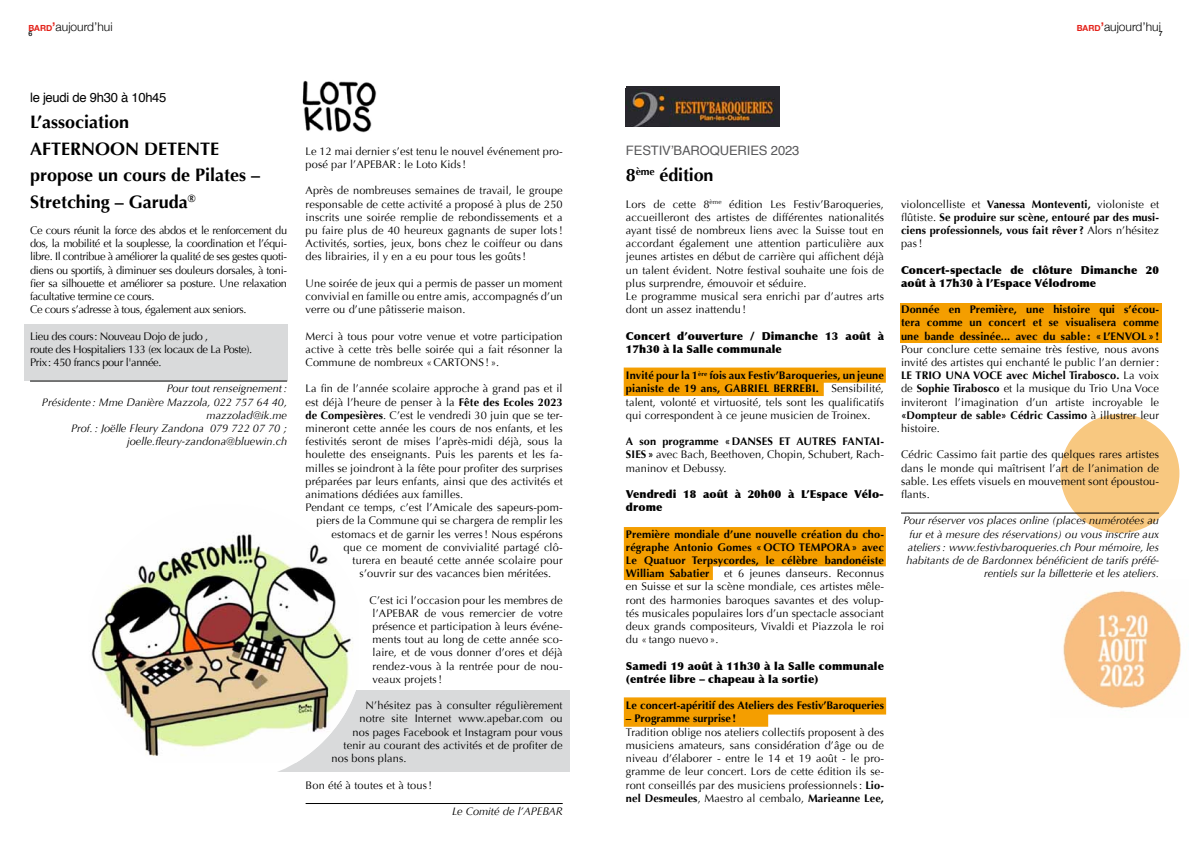
<style>
.page{position:relative;width:1191px;height:842px;background:#fff}
.page>*{position:absolute;margin:0;border:0;box-sizing:border-box;transform-origin:0 0}
.t1{font:700 18px/26.4px "Optima";color:#000}
.t2{font:13px "Helvetica";letter-spacing:-.01em;color:#58585a}
.t3{font:13px "Helvetica";letter-spacing:-.02em;color:#000}
.t4{font:300 12px "Helvetica Neue";color:#000}
.t5{font:11px/13.2px "Optima";letter-spacing:.01em;color:#000;text-align:justify}
.t6{font:700 11px/13.2px "Optima";letter-spacing:.01em;color:#000;text-align:justify}
.t7{font:11px/13.2px "Optima";letter-spacing:-.03em;color:#000}
.t8{font:italic 11px/13.2px "Optima";color:#000;text-align:right}
.t9{font:900 11px/13.2px "Optima";letter-spacing:.01em;color:#000}
.t10{font:500 7px "Helvetica Neue";color:#000}
.s1{font-weight:700;font-size:8.4px;color:#e32119}
.s2{font-weight:700;color:#e32119}
.s3{font-weight:700}
.s4{font-weight:400}
</style>
<div class="page">
<svg style="left:624px;top:368px;width:262px;height:29px;background:#f5ab24"></svg>
<svg style="left:624px;top:527px;width:262px;height:53px"></svg>
<svg style="left:624px;top:697px;width:262px;height:30px"></svg>
<img style="left:1063px;top:590px;width:118px;height:119px">
<div style="left:24px;top:324px;width:264px;height:57px;background:#d9dadb"></div>
<div style="left:225px;top:691px;width:345px;height:81px;background:#d9dadb"></div>
<div style="left:1060px;top:414px;width:119px;height:119px;background:#f8c880;border-radius:50%"></div>
<hr style="left:901px;top:513px;width:258px;height:1px;background:#000">
<hr style="left:306px;top:803px;width:257px;height:1px;background:#000">
<img style="left:626px;top:86px;width:154px;height:40px">
<img style="left:626px;top:88px;width:42px;height:38px">
<hr style="left:30px;top:381px;width:257px;height:1px;background:#000">
<div style="left:86px;top:504px;width:278px;height:278px;background:#fff;border-radius:50%"></div>
<img style="left:91px;top:534px;width:268px;height:229px">
<img style="left:302px;top:80px;width:75px;height:53px">
<div style="left:899px;top:303px;width:262px;height:40px;background:#f49e00"></div>
<p class="t4" style="left:28px;top:17px;width:86px"><span class="s1">BARD</span><span class="s2">’</span>aujourd’hui</p>
<p class="t4" style="left:1076px;top:17px;width:86px"><span class="s1">BARD</span><span class="s2">’</span>aujourd’hui</p>
<p class="t10" style="left:28px;top:28px;width:5px">6</p>
<p class="t10" style="left:1158px;top:28px;width:5px">7</p>
<p class="t3" style="left:30px;top:87px;width:138px">le jeudi de 9h30 à 10h45</p>
<h1 class="t1" style="left:30px;top:109px;width:232px">L’association<br>AFTERNOON DETENTE propose un cours de Pilates –<br>Stretching – Garuda<sup>®</sup></h1>
<p class="t7" style="left:30px;top:224px;width:259px">Ce cours réunit la force des abdos et le renforcement du dos, la mobilité et la souplesse, la coordination et l’équi&shy;libre. Il contribue à améliorer la qualité de ses gestes quoti&shy;diens ou sportifs, à diminuer ses douleurs dorsales, à toni&shy;fier sa silhouette et améliorer sa posture. Une relaxation facultative termine ce cours.<br>Ce cours s’adresse à tous, également aux seniors.</p>
<p class="t7" style="left:30px;top:329px;width:224px">Lieu des cours: Nouveau Dojo de judo ,<br>route des Hospitaliers 133 (ex locaux de La Poste).<br>Prix: 450 francs pour l'année.</p>
<p class="t8" style="left:42px;top:382px;width:247px">Pour tout renseignement:<br>Présidente : Mme Danière Mazzola, 022 757 64 40, mazzolad@ik.me<br>Prof.: Joëlle Fleury Zandona 079 722 07 70 ; joelle.fleury-zandona@bluewin.ch</p>
<p class="t5" style="left:306px;top:145px;width:258px">Le 12 mai dernier s’est tenu le nouvel événement pro&shy;posé par l’APEBAR: le Loto Kids!</p>
<p class="t5" style="left:306px;top:184px;width:259px">Après de nombreuses semaines de travail, le groupe responsable de cette activité a proposé à plus de 250 inscrits une soirée remplie de rebondissements et a pu faire plus de 40 heureux gagnants de super lots!<br>Activités, sorties, jeux, bons chez le coiffeur ou dans des librairies, il y en a eu pour tous les goûts!</p>
<p class="t5" style="left:306px;top:277px;width:258px">Une soirée de jeux qui a permis de passer un moment convivial en famille ou entre amis, accompagnés d’un verre ou d’une pâtisserie maison.</p>
<p class="t5" style="left:306px;top:329px;width:259px">Merci à tous pour votre venue et votre participation active à cette très belle soirée qui a fait résonner la Commune de nombreux «CARTONS ! ».</p>
<p class="t5" style="left:306px;top:382px;width:258px">La fin de l’année scolaire approche à grand pas et il</p>
<p class="t5" style="left:306px;top:395px;width:259px">est déjà l’heure de penser à la <span class="s3">Fête des Ecoles 2023</span></p>
<p class="t5" style="left:306px;top:409px;width:259px"><span class="s3">de Compesières</span>. C’est le vendredi 30 juin que se ter-</p>
<p class="t5" style="left:306px;top:422px;width:258px">mineront cette année les cours de nos enfants, et les</p>
<p class="t5" style="left:306px;top:435px;width:258px">festivités seront de mises l’après-midi déjà, sous la</p>
<p class="t5" style="left:306px;top:448px;width:259px">houlette des enseignants. Puis les parents et les fa-</p>
<p class="t5" style="left:306px;top:461px;width:258px">milles se joindront à la fête pour profiter des surprises</p>
<p class="t5" style="left:306px;top:475px;width:259px">préparées par leurs enfants, ainsi que des activités et</p>
<p class="t5" style="left:306px;top:488px;width:159px">animations dédiées aux familles.</p>
<p class="t5" style="left:306px;top:501px;width:258px">Pendant ce temps, c’est l’Amicale des sapeurs-pom-</p>
<p class="t5" style="left:317px;top:514px;width:248px">piers de la Commune qui se chargera de remplir les</p>
<p class="t5" style="left:332px;top:527px;width:232px">estomacs et de garnir les verres! Nous espérons</p>
<p class="t5" style="left:343px;top:541px;width:220px">que ce moment de convivialité partagé clô-</p>
<p class="t5" style="left:352px;top:554px;width:212px">turera en beauté cette année scolaire pour</p>
<p class="t5" style="left:359px;top:567px;width:193px">s’ouvrir sur des vacances bien méritées.</p>
<p class="t5" style="left:369px;top:593px;width:195px">C’est ici l’occasion pour les membres de l’APEBAR de vous remercier de votre présence et participation à leurs événe&shy;ments tout au long de cette année sco&shy;laire, et de vous donner d’ores et déjà rendez-vous à la rentrée pour de nou&shy;veaux projets!</p>
<p class="t5" style="left:365px;top:699px;width:198px">N’hésitez pas à consulter régulièrement</p>
<p class="t5" style="left:360px;top:712px;width:205px">notre site Internet www.apebar.com ou</p>
<p class="t5" style="left:353px;top:725px;width:212px">nos pages Facebook et Instagram pour vous</p>
<p class="t5" style="left:344px;top:739px;width:220px">tenir au courant des activités et de profiter de</p>
<p class="t5" style="left:332px;top:752px;width:76px">nos bons plans.</p>
<p class="t5" style="left:306px;top:778px;width:128px">Bon été à toutes et à tous!</p>
<p class="t8" style="left:452px;top:805px;width:112px">Le Comité de l’APEBAR</p>
<p class="t2" style="left:626px;top:140px;width:175px">FESTIV’BAROQUERIES 2023</p>
<h1 class="t1" style="left:626px;top:162px;width:89px">8<sup>ème</sup> édition</h1>
<p class="t5" style="left:626px;top:197px;width:259px;text-align:left">Lors de cette 8<sup>ème</sup> édition Les Festiv’Baroqueries, accueilleront des artistes de différentes nationalités ayant tissé de nombreux liens avec la Suisse tout en accordant également une attention particulière aux jeunes artistes en début de carrière qui affichent déjà un talent évident. Notre festival souhaite une fois de plus surprendre, émouvoir et séduire.<br>Le programme musical sera enrichi par d’autres arts dont un assez inattendu !</p>
<p class="t9" style="left:626px;top:329px;width:259px">Concert d’ouverture / Dimanche 13 août à<br>17h30 à la Salle communale</p>
<p class="t5" style="left:626px;top:369px;width:259px"><span class="s3">Invité pour la 1</span><sup>ère</sup> <span class="s3">fois aux Festiv’Baroqueries, un jeune pianiste de 19 ans, GABRIEL BERREBI.</span> Sensibilité, talent, volonté et virtuosité, tels sont les qualificatifs qui correspondent à ce jeune musicien de Troinex.</p>
<p class="t5" style="left:626px;top:435px;width:259px"><span class="s3">A son programme «DANSES ET AUTRES FANTAI-SIES »</span> avec Bach, Beethoven, Chopin, Schubert, Rach&shy;maninov et Debussy.</p>
<p class="t9" style="left:626px;top:488px;width:259px">Vendredi 18 août à 20h00 à L’Espace Vélo&shy;drome</p>
<p class="t6" style="left:626px;top:527px;width:259px">Première mondiale d’une nouvelle création du cho&shy;régraphe Antonio Gomes « OCTO TEMPORA» avec Le Quatuor Terpsycordes, le célèbre bandonéiste William Sabatier</p>
<p class="t5" style="left:626px;top:567px;width:259px;text-indent:98px">et 6 jeunes danseurs. Reconnus en Suisse et sur la scène mondiale, ces artistes mêle&shy;ront des harmonies baroques savantes et des volup&shy;tés musicales populaires lors d’un spectacle associant deux grands compositeurs, Vivaldi et Piazzola le roi du « tango nuevo ».</p>
<p class="t9" style="left:626px;top:659px;width:259px">Samedi 19 août à 11h30 à la Salle communale (entrée libre – chapeau à la sortie)</p>
<p class="t6" style="left:626px;top:699px;width:259px">Le concert-apéritif des Ateliers des Festiv’Baroqueries</p>
<p class="t6" style="left:626px;top:712px;width:112px">– Programme surprise !</p>
<p class="t5" style="left:626px;top:725px;width:259px">Tradition oblige nos ateliers collectifs proposent à des musiciens amateurs, sans considération d’âge ou de niveau d’élaborer - entre le 14 et 19 août - le pro&shy;gramme de leur concert. Lors de cette édition ils se&shy;ront conseillés par des musiciens professionnels: <span class="s3">Lio&shy;nel Desmeules</span>, Maestro al cembalo, <span class="s3">Marieanne Lee,</span></p>
<p class="t6" style="left:901px;top:197px;width:259px"><span class="s4">violoncelliste et</span> Vanessa Monteventi, <span class="s4">violoniste et flûtiste.</span> Se produire sur scène, entouré par des musi&shy;ciens professionnels, vous fait rêver ? <span class="s4">Alors n’hésitez pas!</span></p>
<p class="t9" style="left:901px;top:263px;width:259px">Concert-spectacle de clôture Dimanche 20 août à 17h30 à l’Espace Vélodrome</p>
<p class="t6" style="left:901px;top:303px;width:259px">Donnée en Première, une histoire qui s’écou&shy;tera comme un concert et se visualisera comme une bande dessinée... avec du sable : « L’ENVOL » !</p>
<p class="t5" style="left:901px;top:343px;width:259px">Pour conclure cette semaine très festive, nous avons invité des artistes qui enchanté le public l’an dernier:<br><span class="s3">LE TRIO UNA VOCE avec Michel Tirabosco.</span> La voix de <span class="s3">Sophie Tirabosco</span> et la musique du Trio Una Voce inviteront l’imagination d’un artiste incroyable le <span class="s3">«Dompteur de sable» Cédric Cassimo</span> à illustrer leur histoire.</p>
<p class="t5" style="left:901px;top:448px;width:259px">Cédric Cassimo fait partie des quelques rares artistes dans le monde qui maîtrisent l’art de l’animation de sable. Les effets visuels en mouvement sont époustou&shy;flants.</p>
<p class="t8" style="left:903px;top:514px;width:257px">Pour réserver vos places online (places numérotées au fur et à mesure des réservations) ou vous inscrire aux ateliers: www.festivbaroqueries.ch Pour mémoire, les habitants de de Bardonnex bénéficient de tarifs préfé&shy;rentiels sur la billetterie et les ateliers.</p>
</div>
